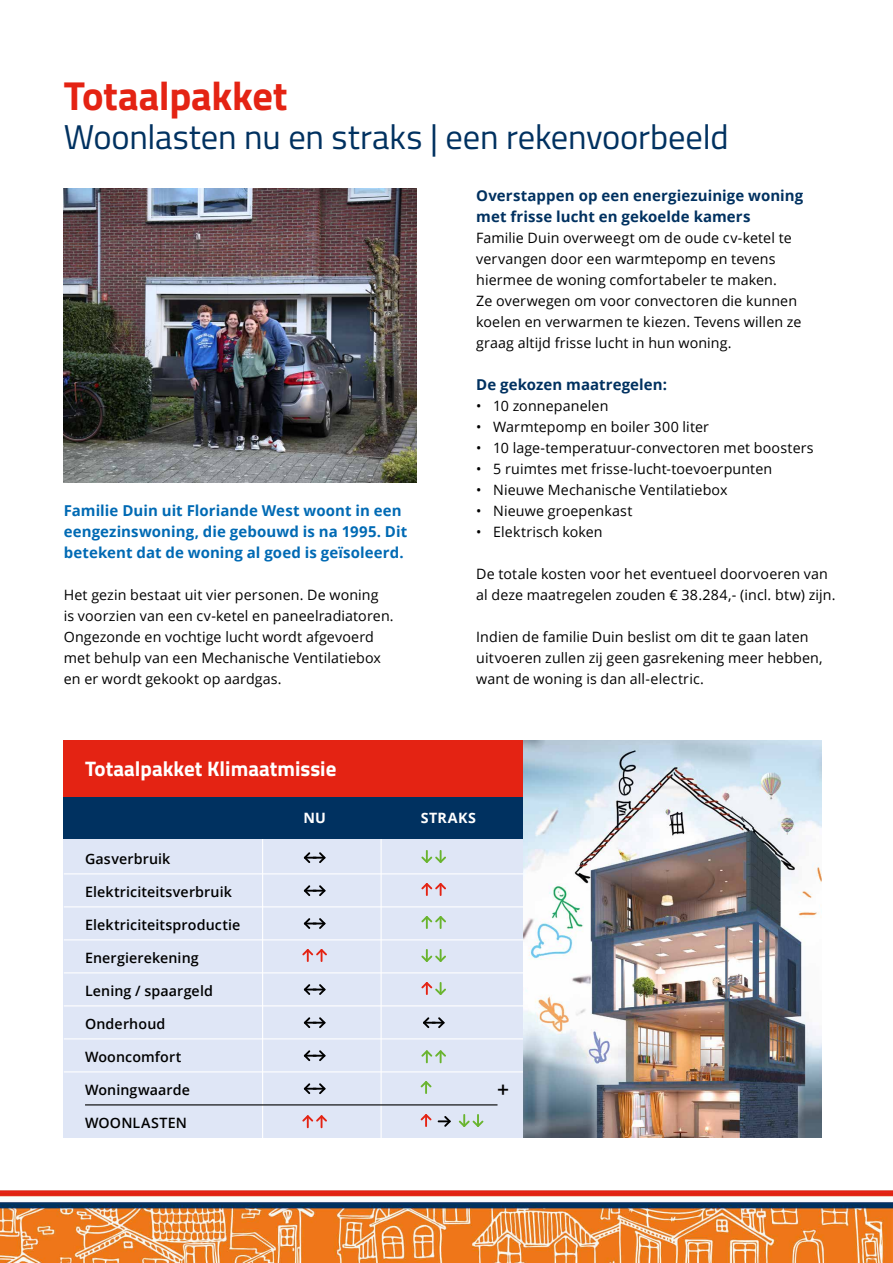
<style>
.page{position:relative;width:893px;height:1263px;background:#fff}
.page>*{position:absolute;margin:0;border:0;box-sizing:border-box;transform-origin:0 0}
.t1{font:700 40.5px "Titillium Web";letter-spacing:-.005em;color:#e42313}
.t2{font:34.5px "Titillium Web";letter-spacing:-.01em;color:#003160}
.t3{font:700 21px "Titillium Web";color:#fff}
.t4{font:600 21px "Open Sans";color:#000}
.t5{font:700 15px/21px "Open Sans";letter-spacing:.005em;color:#006ab4}
.t6{font:700 15px/21px "Open Sans";letter-spacing:.005em;color:#003160}
.t7{font:14.25px/21px "Open Sans";letter-spacing:.01em;color:#000}
.t8{font:600 14.25px "Open Sans";letter-spacing:.01em;color:#000}
.t9{font:700 14.25px "Open Sans";letter-spacing:.03em;color:#fff}
</style>
<div class="page">
<img style="left:64px;top:189px;width:353px;height:294px">
<div style="left:64px;top:838px;width:459px;height:299px;background:#dfe6f6"></div>
<hr style="left:380px;top:793px;width:2px;height:355px;background:#fff">
<hr style="left:262px;top:793px;width:1px;height:355px;background:#fff">
<div style="left:64px;top:740px;width:459px;height:99px;background:#003160"></div>
<div style="left:64px;top:740px;width:459px;height:56px;background:#e42313"></div>
<hr style="left:64px;top:873px;width:459px;height:1px;background:#fff">
<hr style="left:64px;top:906px;width:459px;height:1px;background:#fff">
<hr style="left:64px;top:939px;width:459px;height:1px;background:#fff">
<hr style="left:64px;top:972px;width:459px;height:1px;background:#fff">
<hr style="left:64px;top:1005px;width:459px;height:1px;background:#fff">
<hr style="left:64px;top:1038px;width:459px;height:1px;background:#fff">
<hr style="left:64px;top:1071px;width:459px;height:1px;background:#fff">
<hr style="left:85px;top:1104px;width:412px;height:1px;background:#000">
<svg style="left:304px;top:852px;width:22px;height:11px"></svg>
<svg style="left:304px;top:885px;width:22px;height:11px"></svg>
<svg style="left:304px;top:918px;width:22px;height:11px"></svg>
<svg style="left:304px;top:984px;width:22px;height:11px"></svg>
<svg style="left:304px;top:1017px;width:22px;height:11px"></svg>
<svg style="left:423px;top:1017px;width:22px;height:11px"></svg>
<svg style="left:304px;top:1050px;width:22px;height:11px"></svg>
<svg style="left:304px;top:1083px;width:22px;height:11px"></svg>
<svg style="left:302px;top:1115px;width:25px;height:13px"></svg>
<svg style="left:302px;top:949px;width:25px;height:13px"></svg>
<svg style="left:421px;top:850px;width:25px;height:13px"></svg>
<svg style="left:421px;top:883px;width:25px;height:13px"></svg>
<svg style="left:421px;top:916px;width:25px;height:13px"></svg>
<svg style="left:421px;top:1050px;width:25px;height:13px"></svg>
<svg style="left:421px;top:949px;width:25px;height:13px"></svg>
<svg style="left:421px;top:982px;width:25px;height:13px"></svg>
<svg style="left:421px;top:1081px;width:11px;height:13px"></svg>
<svg style="left:421px;top:1114px;width:11px;height:13px"></svg>
<svg style="left:459px;top:1114px;width:24px;height:13px"></svg>
<svg style="left:438px;top:1116px;width:13px;height:11px"></svg>
<img style="left:523px;top:740px;width:299px;height:397px">
<img style="left:0;top:1190px;width:893px;height:73px">
<h1 class="t1" style="left:64px;top:64px;width:225px">Totaalpakket</h1>
<h2 class="t2" style="left:64px;top:111px;width:666px">Woonlasten nu en straks | een rekenvoorbeeld</h2>
<p class="t6" style="left:476px;top:185px;width:329px">Overstappen op een energiezuinige woning met frisse lucht en gekoelde kamers</p>
<p class="t7" style="left:476px;top:227px;width:327px">Familie Duin overweegt om de oude cv-ketel te vervangen door een warmtepomp en tevens hiermee de woning comfortabeler te maken.<br>Ze overwegen om voor convectoren die kunnen koelen en verwarmen te kiezen. Tevens willen ze graag altijd frisse lucht in hun woning.</p>
<p class="t6" style="left:476px;top:374px;width:192px">De gekozen maatregelen:</p>
<p class="t7" style="left:476px;top:395px;width:134px">• 10 zonnepanelen</p>
<p class="t7" style="left:476px;top:416px;width:234px">• Warmtepomp en boiler 300 liter</p>
<p class="t7" style="left:476px;top:437px;width:339px">• 10 lage-temperatuur-convectoren met boosters</p>
<p class="t7" style="left:476px;top:458px;width:297px">• 5 ruimtes met frisse-lucht-toevoerpunten</p>
<p class="t7" style="left:476px;top:479px;width:253px">• Nieuwe Mechanische Ventilatiebox</p>
<p class="t7" style="left:476px;top:500px;width:158px">• Nieuwe groepenkast</p>
<p class="t7" style="left:476px;top:521px;width:128px">• Elektrisch koken</p>
<p class="t7" style="left:476px;top:563px;width:361px">De totale kosten voor het eventueel doorvoeren van al deze maatregelen zouden € 38.284,- (incl. btw) zijn.</p>
<p class="t7" style="left:476px;top:626px;width:348px">Indien de familie Duin beslist om dit te gaan laten uitvoeren zullen zij geen gasrekening meer hebben, want de woning is dan all-electric.</p>
<p class="t5" style="left:64px;top:500px;width:345px">Familie Duin uit Floriande West woont in een eengezinswoning, die gebouwd is na 1995. Dit betekent dat de woning al goed is geïsoleerd.</p>
<p class="t7" style="left:64px;top:584px;width:331px">Het gezin bestaat uit vier personen. De woning<br>is voorzien van een cv-ketel en paneelradiatoren.<br>Ongezonde en vochtige lucht wordt afgevoerd met behulp van een Mechanische Ventilatiebox en er wordt gekookt op aardgas.</p>
<h3 class="t3" style="left:85px;top:753px;width:253px">Totaalpakket Klimaatmissie</h3>
<p class="t8" style="left:85px;top:849px;width:87px">Gasverbruik</p>
<p class="t8" style="left:85px;top:882px;width:148px">Elektriciteitsverbruik</p>
<p class="t8" style="left:85px;top:915px;width:157px">Elektriciteitsproductie</p>
<p class="t8" style="left:85px;top:948px;width:115px">Energierekening</p>
<p class="t8" style="left:85px;top:981px;width:129px">Lening / spaargeld</p>
<p class="t8" style="left:85px;top:1014px;width:82px">Onderhoud</p>
<p class="t8" style="left:85px;top:1047px;width:98px">Wooncomfort</p>
<p class="t8" style="left:85px;top:1080px;width:106px">Woningwaarde</p>
<p class="t8" style="left:85px;top:1113px;width:103px">WOONLASTEN</p>
<p class="t9" style="left:303px;top:808px;width:24px">NU</p>
<p class="t9" style="left:421px;top:808px;width:57px">STRAKS</p>
<h3 class="t4" style="left:497px;top:1075px;width:13px">+</h3>
</div>
